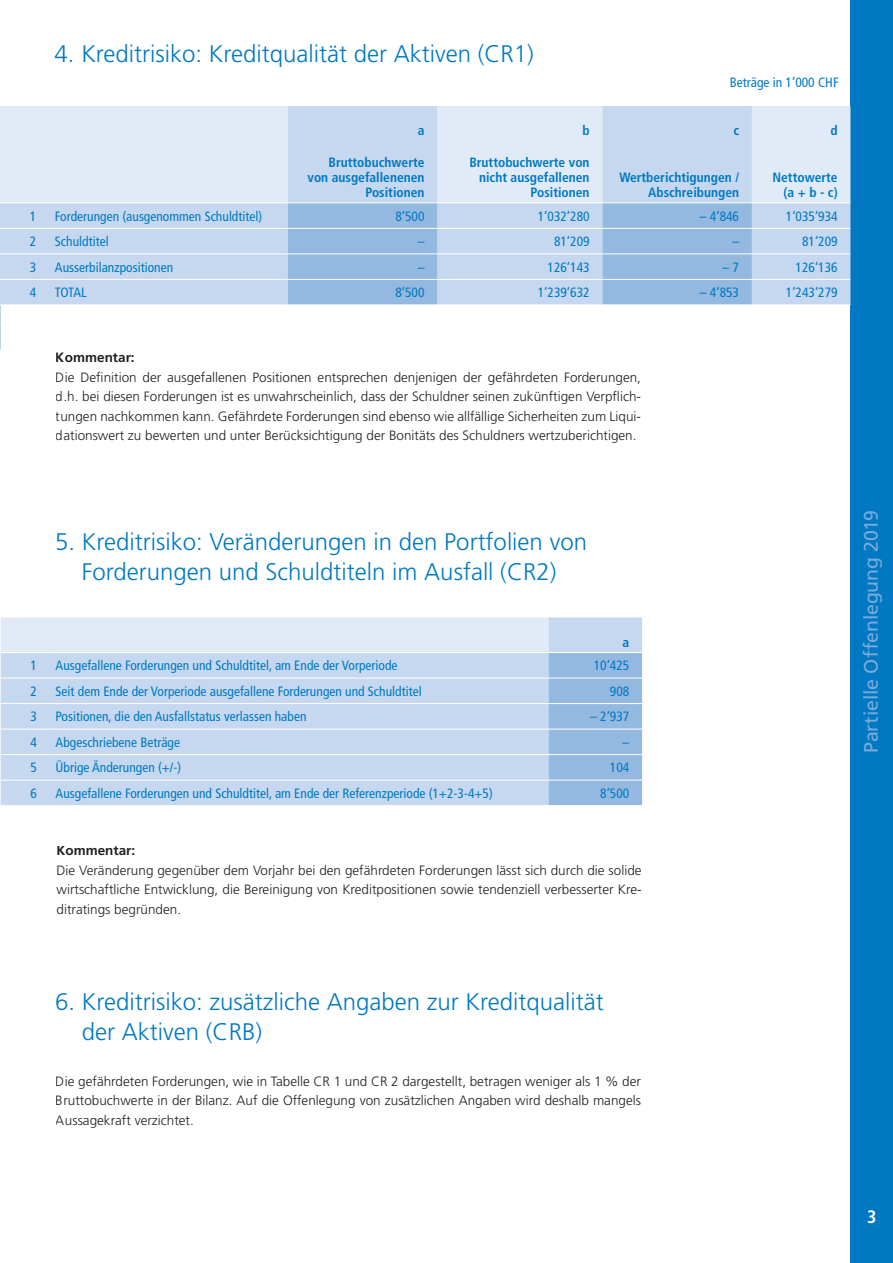
<style>
.page{position:relative;width:893px;height:1263px;background:#fff}
.page>*{position:absolute;margin:0;border:0;box-sizing:border-box;transform-origin:0 0}
.t1{font:300 24px "Frutiger LT Std";color:#0079c2}
.t2{font:19.5px "Frutiger LT Std";letter-spacing:-.005em;color:#7aabdb}
.t3{font:700 condensed 18px "Frutiger LT Std";color:#fff}
.t4{font:300 13.5px/19.5px "Frutiger LT Std";color:#231f20;text-align:justify}
.Tabellentext{font:condensed 13.5px "Frutiger LT Std";color:#0079c2}
.Tabellentitel{font:700 condensed 13.5px/15px "Frutiger LT Std";color:#0079c2;text-align:right}
.t5{font:700 13.5px "Frutiger LT Std";color:#231f20}
</style>
<div class="page">
<div style="left:850px;top:0;width:43px;height:1263px;background:#0079c2"></div>
<svg style="left:0;top:306px;width:1px;height:44px"></svg>
<svg style="left:0;top:106px;width:850px;height:199px;background:#d2e0f2"></svg>
<svg style="left:288px;top:203px;width:464px;height:102px;background:#a7c5e6"></svg>
<hr style="left:0;top:202px;width:55px;height:1px;background:#fff">
<hr style="left:55px;top:202px;width:233px;height:1px;background:#fff">
<hr style="left:288px;top:202px;width:149px;height:1px;background:#fff">
<hr style="left:602px;top:202px;width:150px;height:1px;background:#fff">
<hr style="left:437px;top:202px;width:165px;height:1px;background:#fff">
<hr style="left:752px;top:202px;width:98px;height:1px;background:#fff">
<hr style="left:0;top:228px;width:55px;height:1px;background:#fff">
<hr style="left:55px;top:228px;width:233px;height:1px;background:#fff">
<hr style="left:288px;top:228px;width:149px;height:1px;background:#fff">
<hr style="left:602px;top:228px;width:150px;height:1px;background:#fff">
<hr style="left:437px;top:228px;width:165px;height:1px;background:#fff">
<hr style="left:752px;top:228px;width:98px;height:1px;background:#fff">
<hr style="left:0;top:254px;width:55px;height:1px;background:#fff">
<hr style="left:55px;top:254px;width:233px;height:1px;background:#fff">
<hr style="left:288px;top:254px;width:149px;height:1px;background:#fff">
<hr style="left:602px;top:254px;width:150px;height:1px;background:#fff">
<hr style="left:437px;top:254px;width:165px;height:1px;background:#fff">
<hr style="left:752px;top:254px;width:98px;height:1px;background:#fff">
<hr style="left:0;top:279px;width:55px;height:1px;background:#fff">
<hr style="left:55px;top:279px;width:233px;height:1px;background:#fff">
<hr style="left:288px;top:279px;width:149px;height:1px;background:#fff">
<hr style="left:602px;top:279px;width:150px;height:1px;background:#fff">
<hr style="left:437px;top:279px;width:165px;height:1px;background:#fff">
<hr style="left:752px;top:279px;width:98px;height:1px;background:#fff">
<svg style="left:1px;top:617px;width:641px;height:188px;background:#c5d7ee"></svg>
<hr style="left:1px;top:652px;width:55px;height:1px;background:#fff">
<hr style="left:56px;top:652px;width:493px;height:1px;background:#fff">
<hr style="left:549px;top:652px;width:93px;height:1px;background:#fff">
<hr style="left:1px;top:678px;width:55px;height:1px;background:#fff">
<hr style="left:56px;top:678px;width:493px;height:1px;background:#fff">
<hr style="left:549px;top:678px;width:93px;height:1px;background:#fff">
<hr style="left:1px;top:703px;width:55px;height:1px;background:#fff">
<hr style="left:56px;top:703px;width:493px;height:1px;background:#fff">
<hr style="left:549px;top:703px;width:93px;height:1px;background:#fff">
<hr style="left:1px;top:729px;width:55px;height:1px;background:#fff">
<hr style="left:1px;top:754px;width:55px;height:1px;background:#fff">
<hr style="left:1px;top:780px;width:55px;height:1px;background:#fff">
<hr style="left:56px;top:729px;width:493px;height:1px;background:#fff">
<hr style="left:56px;top:754px;width:493px;height:1px;background:#fff">
<hr style="left:56px;top:780px;width:493px;height:1px;background:#fff">
<hr style="left:549px;top:729px;width:93px;height:1px;background:#fff">
<hr style="left:549px;top:754px;width:93px;height:1px;background:#fff">
<hr style="left:549px;top:780px;width:93px;height:1px;background:#fff">
<p class="t1" style="left:55px;top:40px;width:481px">4. Kreditrisiko: Kreditqualität der Aktiven (CR1)</p>
<p class="Tabellentext" style="left:730px;top:74px;width:110px">Beträge in 1’000 CHF</p>
<p class="Tabellentitel" style="left:418px;top:123px;width:8px">a</p>
<p class="Tabellentitel" style="left:582px;top:123px;width:9px">b</p>
<p class="Tabellentitel" style="left:733px;top:123px;width:7px">c</p>
<p class="Tabellentitel" style="left:830px;top:123px;width:9px">d</p>
<p class="Tabellentitel" style="left:308px;top:155px;width:119px">Bruttobuchwerte von ausgefallenenen<br>Positionen</p>
<p class="Tabellentitel" style="left:469px;top:155px;width:122px">Bruttobuchwerte von nicht ausgefallenen<br>Positionen</p>
<p class="Tabellentitel" style="left:619px;top:170px;width:121px">Wertberichtigungen /<br>Abschreibungen</p>
<p class="Tabellentitel" style="left:772px;top:170px;width:67px">Nettowerte</p>
<p class="Tabellentitel" style="left:784px;top:185px;width:56px">(a + b - c)</p>
<p class="Tabellentext" style="left:30px;top:208px;width:8px">1</p>
<p class="Tabellentext" style="left:55px;top:208px;width:209px">Forderungen (ausgenommen Schuldtitel)</p>
<p class="Tabellentext" style="left:395px;top:208px;width:31px">8‘500</p>
<p class="Tabellentext" style="left:538px;top:208px;width:53px">1‘032‘280</p>
<p class="Tabellentext" style="left:700px;top:208px;width:41px">– 4‘846</p>
<p class="Tabellentext" style="left:786px;top:208px;width:53px">1‘035‘934</p>
<p class="Tabellentext" style="left:30px;top:234px;width:8px">2</p>
<p class="Tabellentext" style="left:55px;top:234px;width:55px">Schuldtitel</p>
<p class="Tabellentext" style="left:418px;top:234px;width:8px">–</p>
<p class="Tabellentext" style="left:554px;top:234px;width:37px">81‘209</p>
<p class="Tabellentext" style="left:732px;top:234px;width:8px">–</p>
<p class="Tabellentext" style="left:802px;top:234px;width:37px">81‘209</p>
<p class="Tabellentext" style="left:30px;top:259px;width:8px">3</p>
<p class="Tabellentext" style="left:55px;top:259px;width:120px">Ausserbilanzpositionen</p>
<p class="Tabellentext" style="left:418px;top:259px;width:8px">–</p>
<p class="Tabellentext" style="left:547px;top:259px;width:44px">126‘143</p>
<p class="Tabellentext" style="left:723px;top:259px;width:18px">– 7</p>
<p class="Tabellentext" style="left:796px;top:259px;width:44px">126‘136</p>
<p class="Tabellentext" style="left:30px;top:285px;width:8px">4</p>
<p class="Tabellentext" style="left:55px;top:285px;width:33px">TOTAL</p>
<p class="Tabellentext" style="left:395px;top:285px;width:31px">8‘500</p>
<p class="Tabellentext" style="left:538px;top:285px;width:53px">1‘239‘632</p>
<p class="Tabellentext" style="left:700px;top:285px;width:41px">– 4‘853</p>
<p class="Tabellentext" style="left:786px;top:285px;width:53px">1‘243‘279</p>
<p class="t5" style="left:56px;top:349px;width:80px">Kommentar:</p>
<p class="t4" style="left:56px;top:367px;width:587px">Die Definition der ausgefallenen Positionen entsprechen denjenigen der gefährdeten Forderungen, d.h. bei diesen Forderungen ist es unwahrscheinlich, dass der Schuldner seinen zukünftigen Verpflich&shy;tungen nachkommen kann. Gefährdete Forderungen sind ebenso wie allfällige Sicherheiten zum Liqui&shy;dationswert zu bewerten und unter Berücksichtigung der Bonitäts des Schuldners wertzuberichtigen.</p>
<p class="t1" style="left:55px;top:528px;width:533px">5. Kreditrisiko: Veränderungen in den Portfolien von</p>
<p class="t1" style="left:82px;top:558px;width:476px">Forderungen und Schuldtiteln im Ausfall (CR2)</p>
<p class="Tabellentitel" style="left:623px;top:634px;width:8px">a</p>
<p class="Tabellentext" style="left:30px;top:658px;width:8px">1</p>
<p class="Tabellentext" style="left:56px;top:658px;width:343px">Ausgefallene Forderungen und Schuldtitel, am Ende der Vorperiode</p>
<p class="Tabellentext" style="left:594px;top:658px;width:37px">10‘425</p>
<p class="Tabellentext" style="left:30px;top:683px;width:8px">2</p>
<p class="Tabellentext" style="left:56px;top:683px;width:368px">Seit dem Ende der Vorperiode ausgefallene Forderungen und Schuldtitel</p>
<p class="Tabellentext" style="left:610px;top:683px;width:21px">908</p>
<p class="Tabellentext" style="left:30px;top:709px;width:8px">3</p>
<p class="Tabellentext" style="left:56px;top:709px;width:252px">Positionen, die den Ausfallstatus verlassen haben</p>
<p class="Tabellentext" style="left:590px;top:709px;width:41px">– 2‘937</p>
<p class="Tabellentext" style="left:30px;top:734px;width:8px">4</p>
<p class="Tabellentext" style="left:56px;top:734px;width:126px">Abgeschriebene Beträge</p>
<p class="Tabellentext" style="left:623px;top:734px;width:8px">–</p>
<p class="Tabellentext" style="left:30px;top:760px;width:8px">5</p>
<p class="Tabellentext" style="left:56px;top:760px;width:127px">Übrige Änderungen (+/-)</p>
<p class="Tabellentext" style="left:610px;top:760px;width:21px">104</p>
<p class="Tabellentext" style="left:30px;top:785px;width:8px">6</p>
<p class="Tabellentext" style="left:56px;top:785px;width:439px">Ausgefallene Forderungen und Schuldtitel, am Ende der Referenzperiode (1+2-3-4+5)</p>
<p class="Tabellentext" style="left:600px;top:785px;width:31px">8‘500</p>
<p class="t5" style="left:57px;top:843px;width:80px">Kommentar:</p>
<p class="t4" style="left:57px;top:861px;width:587px">Die Veränderung gegenüber dem Vorjahr bei den gefährdeten Forderungen lässt sich durch die solide wirtschaftliche Entwicklung, die Bereinigung von Kreditpositionen sowie tendenziell verbesserter Kre&shy;ditratings begründen.</p>
<h2 class="t2" style="left:860px;top:753px;width:244px;rotate:-90deg">Partielle Offenlegung 2019</h2>
<p class="t1" style="left:55px;top:988px;width:550px">6. Kreditrisiko: zusätzliche Angaben zur Kreditqualität</p>
<p class="t1" style="left:82px;top:1018px;width:182px">der Aktiven (CRB)</p>
<p class="t4" style="left:56px;top:1071px;width:587px">Die gefährdeten Forderungen, wie in Tabelle CR 1 und CR 2 dargestellt, betragen weniger als 1 % der Bruttobuchwerte in der Bilanz. Auf die Offenlegung von zusätzlichen Angaben wird deshalb mangels Aussagekraft verzichtet.</p>
<h3 class="t3" style="left:867px;top:1206px;width:11px">3</h3>
</div>
